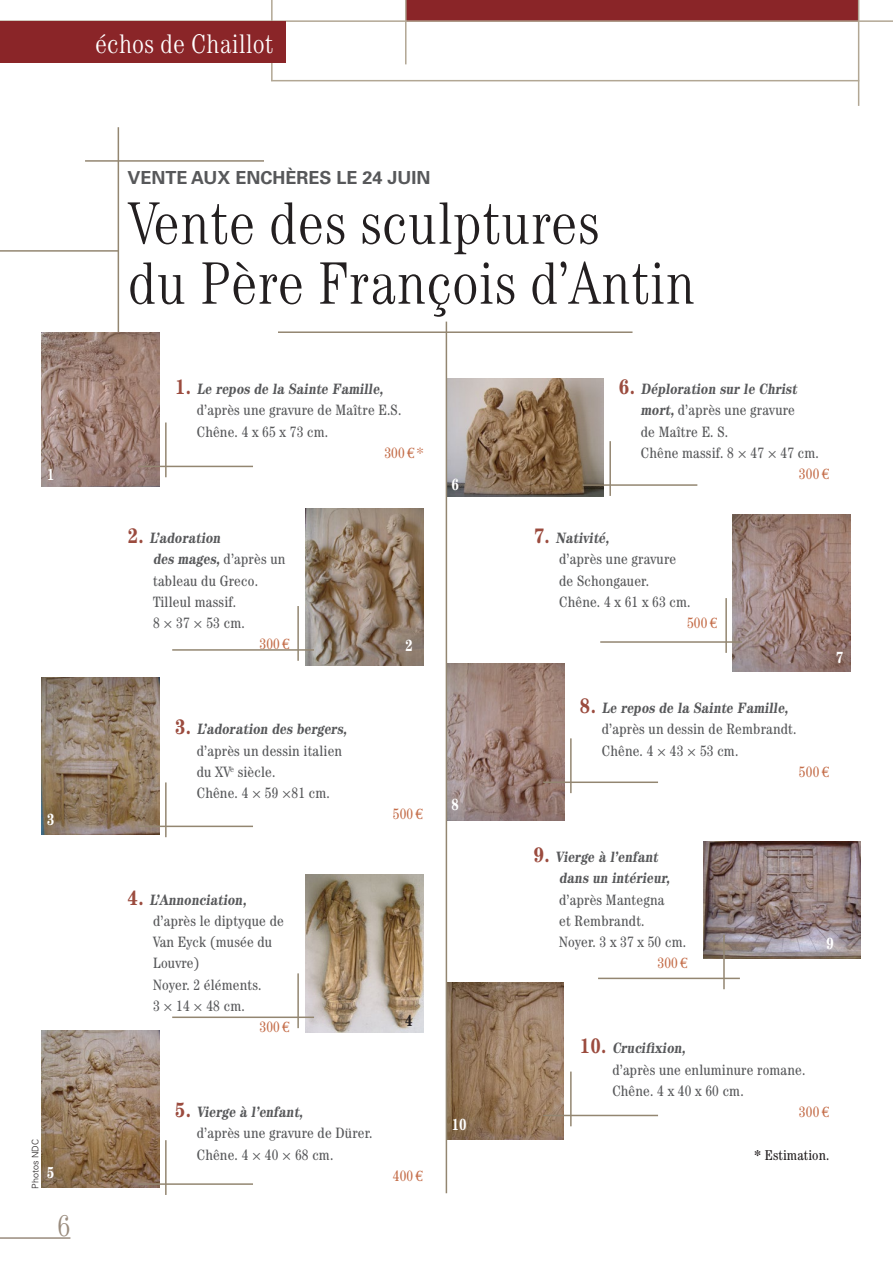
<style>
.page{position:relative;width:893px;height:1263px;background:#fff}
.page>*{position:absolute;margin:0;border:0;box-sizing:border-box;transform-origin:0 0}
.t1{font:300 condensed 60px/60px "Century";color:#231f20}
.t2{font:300 condensed 30px "Century";color:#998b7d}
.t3{font:300 condensed 27px "Century";color:#fff}
.t4{font:700 18px "Univers CE";color:#57585a}
.t5{font:700 condensed 16.2px "Century";color:#fff;scale:.93 1}
.t6{font:700 condensed 16.2px "Century";color:#231f20;scale:.93 1}
.t7{font:condensed 15px/21.3px "Century";letter-spacing:.015em;color:#57585a}
.t8{font:700 condensed 15px/21.3px "Century";letter-spacing:.015em;color:#57585a}
.t9{font:condensed 15px "Century";letter-spacing:.015em;color:#c46d49}
.t10{font:condensed 14.25px "Century";letter-spacing:.01em;color:#231f20}
.t11{font:300 9px "Univers";color:#231f20}
.s1{font-size:21px;color:#9b4b3e}
.s2{font-family:"Euro Serif";font-stretch:normal}
.s3{font-weight:400}
.s4{font-weight:700;font-size:21px;color:#9b4b3e}
.s5{font-weight:700}
</style>
<div class="page">
<div style="left:406px;top:0;width:453px;height:21px;background:#8a2528"></div>
<hr style="left:0;top:1237px;width:70px;height:2px;background:#998b7d">
<hr style="left:858px;top:0;width:1px;height:106px;background:#b2a794">
<hr style="left:405px;top:0;width:1px;height:64px;background:#b2a794">
<hr style="left:0;top:20px;width:893px;height:2px;background:#b2a794">
<hr style="left:271px;top:80px;width:588px;height:1px;background:#b2a794">
<hr style="left:271px;top:0;width:2px;height:81px;background:#b2a794">
<hr style="left:0;top:250px;width:118px;height:2px;background:#938671">
<hr style="left:118px;top:127px;width:1px;height:253px;background:#938671">
<hr style="left:85px;top:160px;width:179px;height:2px;background:#938671">
<div style="left:0;top:22px;width:286px;height:41px;background:#8a2528"></div>
<img style="left:41px;top:332px;width:118px;height:154px">
<img style="left:305px;top:508px;width:118px;height:158px">
<img style="left:41px;top:677px;width:118px;height:158px">
<img style="left:305px;top:875px;width:118px;height:157px">
<img style="left:41px;top:1030px;width:118px;height:158px">
<img style="left:447px;top:379px;width:156px;height:117px">
<img style="left:733px;top:515px;width:117px;height:156px">
<img style="left:447px;top:664px;width:117px;height:157px">
<img style="left:704px;top:841px;width:156px;height:117px">
<img style="left:447px;top:983px;width:117px;height:156px">
<hr style="left:138px;top:466px;width:115px;height:1px;background:#938671">
<hr style="left:165px;top:422px;width:2px;height:55px;background:#938671">
<hr style="left:138px;top:826px;width:115px;height:1px;background:#938671">
<hr style="left:165px;top:782px;width:2px;height:55px;background:#938671">
<hr style="left:138px;top:1183px;width:115px;height:2px;background:#938671">
<hr style="left:165px;top:1140px;width:2px;height:55px;background:#938671">
<hr style="left:583px;top:484px;width:114px;height:2px;background:#938671">
<hr style="left:609px;top:441px;width:2px;height:55px;background:#938671">
<hr style="left:543px;top:781px;width:115px;height:2px;background:#938671">
<hr style="left:570px;top:738px;width:2px;height:55px;background:#938671">
<hr style="left:543px;top:1115px;width:115px;height:1px;background:#938671">
<hr style="left:570px;top:1071px;width:2px;height:55px;background:#938671">
<hr style="left:172px;top:649px;width:142px;height:2px;background:#938671">
<hr style="left:297px;top:606px;width:2px;height:55px;background:#938671">
<hr style="left:172px;top:1016px;width:142px;height:2px;background:#938671">
<hr style="left:297px;top:973px;width:2px;height:55px;background:#938671">
<hr style="left:600px;top:641px;width:142px;height:2px;background:#938671">
<hr style="left:725px;top:598px;width:2px;height:55px;background:#938671">
<hr style="left:598px;top:978px;width:142px;height:1px;background:#938671">
<hr style="left:723px;top:934px;width:2px;height:55px;background:#938671">
<hr style="left:446px;top:322px;width:1px;height:871px;background:#938671">
<hr style="left:278px;top:331px;width:354px;height:2px;background:#938671">
<h3 class="t3" style="left:95px;top:28px;width:179px">échos de Chaillot</h3>
<p class="t5" style="left:47px;top:465px;width:10px">1</p>
<p class="t5" style="left:47px;top:810px;width:10px">3</p>
<p class="t11" style="left:30px;top:1188px;width:51px;rotate:-90deg">Photos NDC</p>
<p class="t5" style="left:47px;top:1163px;width:10px">5</p>
<h2 class="t2" style="left:57px;top:1208px;width:15px">6</h2>
<p class="t4" style="left:128px;top:167px;width:304px">VENTE AUX ENCHÈRES LE 24 JUIN</p>
<h1 class="t1" style="left:128px;top:193px;width:569px">Vente des sculptures<br>du Père François d’Antin</h1>
<p class="t8" style="left:175px;top:378px;width:212px"><span class="s1">1 .</span> Le rep os de la Sainte Famille,</p>
<p class="t7" style="left:197px;top:399px;width:206px">d’après une gravure de Maître E.S.</p>
<p class="t7" style="left:197px;top:421px;width:133px">Chêne. 4 x 65 x 73 cm.</p>
<p class="t9" style="left:384px;top:444px;width:40px">300<span class="s2">€</span>*</p>
<p class="t8" style="left:128px;top:527px;width:97px"><span class="s1">2 .</span> L’adoration</p>
<p class="t8" style="left:153px;top:548px;width:134px">desmages, <span class="s3">d’après un</span></p>
<p class="t7" style="left:153px;top:570px;width:106px">tableau du Greco.</p>
<p class="t7" style="left:153px;top:591px;width:85px">Tilleul massif.</p>
<p class="t7" style="left:153px;top:612px;width:93px">8 × 37 × 53 cm.</p>
<p class="t9" style="left:259px;top:635px;width:32px">300 <span class="s2">€</span></p>
<p class="t7" style="left:197px;top:718px;width:154px;text-indent:-22px"><span class="s4">3 .</span> <span class="s5">L’adoration des bergers, </span>d’après un dessin italien du XV<sup>e</sup> siècle.<br>Chêne. 4 × 59 ×81 cm.</p>
<p class="t5" style="left:405px;top:636px;width:10px">2</p>
<p class="t9" style="left:393px;top:805px;width:32px">500 <span class="s2">€</span></p>
<p class="t8" style="left:128px;top:888px;width:123px"><span class="s1">4 .</span> L’Annonciation,</p>
<p class="t7" style="left:153px;top:910px;width:132px">d’après le diptyque de</p>
<p class="t7" style="left:153px;top:931px;width:121px">Van Eyck (musée du</p>
<p class="t7" style="left:153px;top:952px;width:48px">Louvre)</p>
<p class="t7" style="left:153px;top:973px;width:110px">Noyer. 2 éléments.</p>
<p class="t7" style="left:153px;top:995px;width:93px">3 × 14 × 48 cm.</p>
<p class="t9" style="left:259px;top:1018px;width:32px">300 <span class="s2">€</span></p>
<p class="t6" style="left:405px;top:1011px;width:10px">4</p>
<p class="t7" style="left:197px;top:1101px;width:177px;text-indent:-22px"><span class="s4">5 .</span> <span class="s5">Vierge à l’enfant,<br></span>d’après une gravure de Dürer.<br>Chêne. 4 × 40 × 68 cm.</p>
<p class="t9" style="left:393px;top:1167px;width:32px">400 <span class="s2">€</span></p>
<p class="t5" style="left:451px;top:475px;width:10px">6</p>
<p class="t5" style="left:451px;top:795px;width:10px">8</p>
<p class="t5" style="left:451px;top:1115px;width:18px">10</p>
<p class="t8" style="left:619px;top:378px;width:182px"><span class="s1">6 .</span> Déploration sur le Christ</p>
<p class="t7" style="left:641px;top:399px;width:156px"><span class="s5">mort,</span> d’après une gravure</p>
<p class="t7" style="left:641px;top:421px;width:89px">de Maître E. S.</p>
<p class="t7" style="left:641px;top:442px;width:180px">Chêne massif. 8 × 47 × 47 cm.</p>
<p class="t9" style="left:799px;top:465px;width:32px">300 <span class="s2">€</span></p>
<p class="t8" style="left:534px;top:527px;width:79px"><span class="s1">7 .</span> Nativité,</p>
<p class="t7" style="left:559px;top:548px;width:119px">d’après une gravure</p>
<p class="t7" style="left:559px;top:570px;width:91px">de Schongauer.</p>
<p class="t7" style="left:559px;top:591px;width:133px">Chêne. 4 x 61 x 63 cm.</p>
<p class="t9" style="left:687px;top:614px;width:32px">500 <span class="s2">€</span></p>
<p class="t5" style="left:836px;top:648px;width:10px">7</p>
<p class="t7" style="left:602px;top:697px;width:196px;text-indent:-22px"><span class="s4">8 .</span> <span class="s5">Le rep os de la Sainte Famille, </span>d’après un dessin de Rembrandt.<br>Chêne. 4 × 43 × 53 cm.</p>
<p class="t9" style="left:799px;top:763px;width:32px">500 <span class="s2">€</span></p>
<p class="t8" style="left:559px;top:846px;width:115px;text-indent:-26px"><span class="s1">9 .</span> Vierge à l’enfant dans un intérieur,</p>
<p class="t7" style="left:559px;top:888px;width:107px">d’après Mantegna</p>
<p class="t7" style="left:559px;top:910px;width:87px">et Rembrandt.</p>
<p class="t7" style="left:559px;top:931px;width:128px">Noyer. 3 x 37 x 50 cm.</p>
<p class="t9" style="left:657px;top:954px;width:32px">300 <span class="s2">€</span></p>
<p class="t5" style="left:826px;top:933px;width:10px">9</p>
<p class="t8" style="left:580px;top:1037px;width:110px"><span class="s1">1 0 .</span> Crucifixion,</p>
<p class="t7" style="left:612px;top:1059px;width:195px">d’après une enluminure romane.</p>
<p class="t7" style="left:612px;top:1080px;width:133px">Chêne. 4 x 40 x 60 cm.</p>
<p class="t9" style="left:799px;top:1103px;width:32px">300 <span class="s2">€</span></p>
<p class="t10" style="left:754px;top:1146px;width:77px"><span class="s5">*</span> Estimation.</p>
</div>
